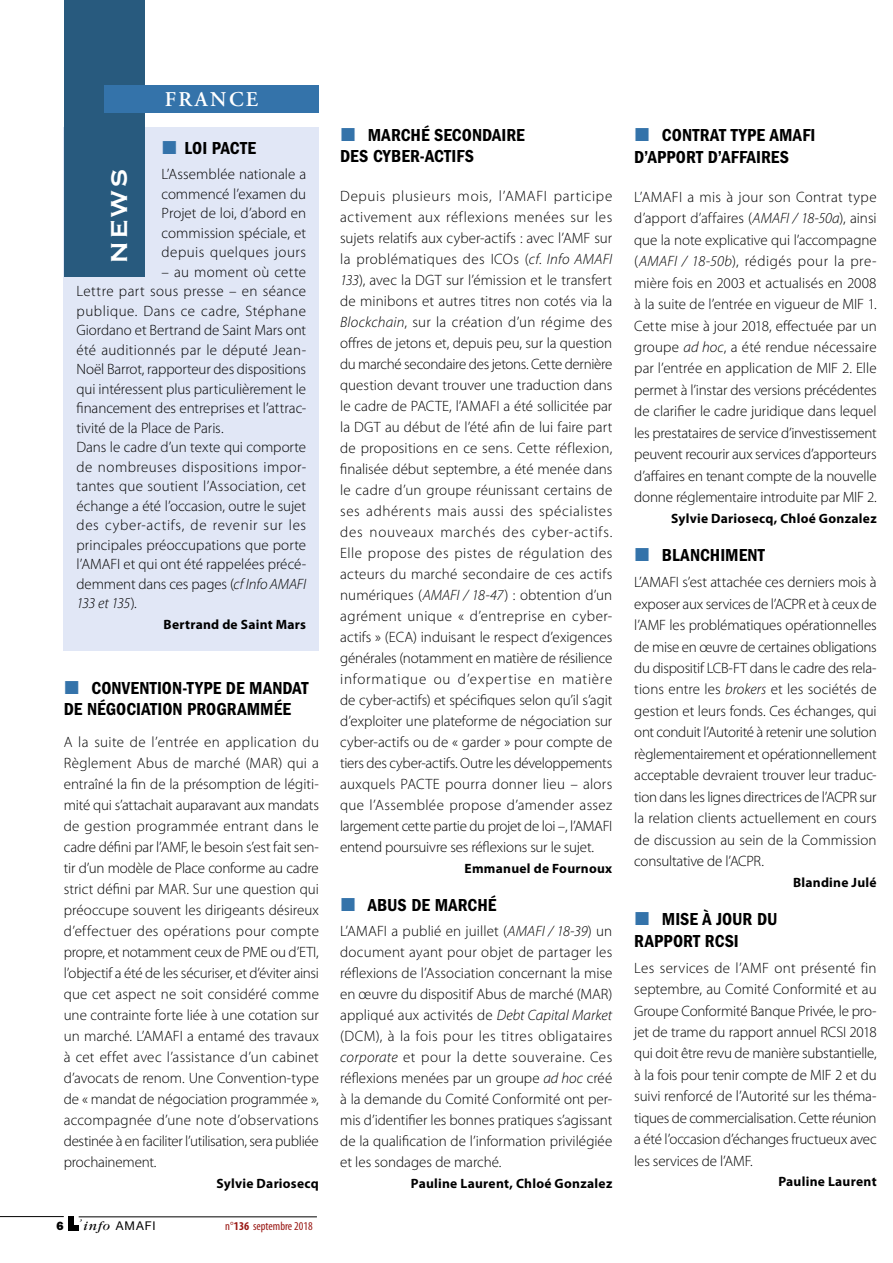
<style>
.page{position:relative;width:893px;height:1263px;background:#fff}
.page>*{position:absolute;margin:0;border:0;box-sizing:border-box;transform-origin:0 0}
.t1{font:30px "Copperplate";color:#fff}
.t2{font:600 21px "Adobe Garamond Pro";letter-spacing:.115em;color:#fff}
.t3{font:600 condensed 18px/21.5px "Franklin Gothic";color:#000}
.t4{font:300 15px/21px "Myriad Pro";color:#000;text-align:justify}
.t5{font:700 13.5px "Myriad Pro";letter-spacing:.02em;color:#000}
.t6{font:condensed 12px "Myriad Pro";color:#9a1915}
.t7{font:12px "Helvetica Neue";letter-spacing:.08em;color:#000}
.s1{font-style:italic}
.s2{font-family:"Franklin Gothic";font-weight:800}
.s3{font-family:"Garamond";font-style:italic;font-size:13.5px}
.s4{font-weight:700}
</style>
<div class="page">
<hr style="left:79px;top:1216px;width:238px;height:1px;background:#000">
<hr style="left:0;top:1216px;width:64px;height:1px;background:#000">
<div style="left:68px;top:1216px;width:5px;height:14px;background:#000"></div>
<div style="left:68px;top:1225px;width:11px;height:5px;background:#000"></div>
<div style="left:64px;top:128px;width:255px;height:523px;background:#e1e7f6"></div>
<div style="left:64px;top:0;width:81px;height:276px;background:#285a7e"></div>
<div style="left:104px;top:85px;width:215px;height:28px;background:#3473aa"></div>
<h2 class="t2" style="left:165px;top:88px;width:95px">FRANCE</h2>
<p class="t3" style="left:185px;top:137px;width:73px">LOI PACTE</p>
<p class="t4" style="left:162px;top:164px;width:146px;line-height:19.5px">L’Assemblée nationale a commencé l’examen du Projet de loi, d’abord en commission spéciale, et depuis quelques jours</p>
<p class="t4" style="left:77px;top:262px;width:231px;line-height:19.5px;text-align:left;text-indent:85px">– au moment où cette Lettre part sous presse – en séance publique. Dans ce cadre, Stéphane Giordano et Bertrand de Saint Mars ont été auditionnés par le député Jean-Noël Barrot, rapporteur des dispositions qui intéressent plus particulièrement le financement des entreprises et l’attrac&shy;tivité de la Place de Paris.<br>Dans le cadre d’un texte qui comporte de nombreuses dispositions impor&shy;tantes que soutient l’Association, cet échange a été l’occasion, outre le sujet des cyber-actifs, de revenir sur les principales préoccupations que porte l’AMAFI et qui ont été rappelées précé&shy;demment dans ces pages (<span class="s1">cf Info AMAFI 133 et 135</span>).</p>
<p class="t5" style="left:164px;top:615px;width:144px">Bertrand de Saint Mars</p>
<h1 class="t1" style="left:100px;top:264px;width:97px;rotate:-90deg">NEWS</h1>
<p class="t3" style="left:64px;top:677px;width:246px;line-height:21px;text-indent:28px">CONVENTION-TYPE DE MANDAT<br>DE NÉGOCIATION PROGRAMMÉE</p>
<p class="t4" style="left:64px;top:731px;width:257px">A la suite de l’entrée en application du Règlement Abus de marché (MAR) qui a entraîné la fin de la présomption de légiti&shy;mité qui s’attachait auparavant aux mandats de gestion programmée entrant dans le cadre défini par l’AMF, le besoin s’est fait sen&shy;tir d’un modèle de Place conforme au cadre strict défini par MAR. Sur une question qui préoccupe souvent les dirigeants désireux d’effectuer des opérations pour compte propre, et notamment ceux de PME ou d’ETI, l’objectif a été de les sécuriser, et d’éviter ainsi que cet aspect ne soit considéré comme une contrainte forte liée à une cotation sur un marché. L’AMAFI a entamé des travaux à cet effet avec l’assistance d’un cabinet d’avocats de renom. Une Convention-type de « mandat de négociation programmée », accompagnée d’une note d’observations destinée à en faciliter l’utilisation, sera publiée prochainement.</p>
<p class="t5" style="left:217px;top:1174px;width:104px">Sylvie Dariosecq</p>
<p class="t7" style="left:57px;top:1217px;width:101px"><span class="s2">6</span> <sup>’</sup> <span class="s3">info</span> AMAFI</p>
<p class="t6" style="left:225px;top:1219px;width:89px">n°<span class="s4">136</span> septembre 2018</p>
<p class="t3" style="left:340px;top:125px;width:186px;line-height:21px;text-indent:28px">MARCHÉ SECONDAIRE<br>DES CYBER-ACTIFS</p>
<p class="t4" style="left:340px;top:185px;width:274px">Depuis plusieurs mois, l’AMAFI participe activement aux réflexions menées sur les sujets relatifs aux cyber-actifs : avec l’AMF sur la problématiques des ICOs (<span class="s1">cf. Info AMAFI 133</span>), avec la DGT sur l’émission et le transfert de minibons et autres titres non cotés via la <span class="s1">Blockchain</span>, sur la création d’un régime des offres de jetons et, depuis peu, sur la question du marché secondaire des jetons. Cette dernière question devant trouver une traduction dans le cadre de PACTE, l’AMAFI a été sollicitée par la DGT au début de l’été afin de lui faire part de propositions en ce sens. Cette réflexion, finalisée début septembre, a été menée dans le cadre d’un groupe réunissant certains de ses adhérents mais aussi des spécialistes des nouveaux marchés des cyber-actifs.<br>Elle propose des pistes de régulation des acteurs du marché secondaire de ces actifs numériques (<span class="s1">AMAFI / 18-47</span>) : obtention d’un agrément unique « d’entreprise en cyber&shy;actifs » (ECA) induisant le respect d’exigences générales (notamment en matière de résilience informatique ou d’expertise en matière de cyber-actifs) et spécifiques selon qu’il s’agit d’exploiter une plateforme de négociation sur cyber-actifs ou de « garder » pour compte de tiers des cyber-actifs. Outre les développements auxquels PACTE pourra donner lieu – alors que l’Assemblée propose d’amender assez largement cette partie du projet de loi –, l’AMAFI entend poursuivre ses réflexions sur le sujet.</p>
<p class="t5" style="left:464px;top:859px;width:149px">Emmanuel de Fournoux</p>
<p class="t3" style="left:368px;top:894px;width:130px">ABUS DE MARCHÉ</p>
<p class="t4" style="left:340px;top:920px;width:274px">L’AMAFI a publié en juillet (<span class="s1">AMAFI / 18-39</span>) un document ayant pour objet de partager les réflexions de l’Association concernant la mise en œuvre du dispositif Abus de marché (MAR) appliqué aux activités de <span class="s1">Debt Capital Market </span>(DCM), à la fois pour les titres obligataires <span class="s1">corporate</span> et pour la dette souveraine. Ces réflexions menées par un groupe <span class="s1">ad hoc</span> créé à la demande du Comité Conformité ont per&shy;mis d’identifier les bonnes pratiques s’agissant de la qualification de l’information privilégiée et les sondages de marché.</p>
<p class="t5" style="left:411px;top:1174px;width:203px">Pauline Laurent, Chloé Gonzalez</p>
<p class="t3" style="left:634px;top:124px;width:183px;text-indent:28px">CONTRAT TYPE AMAFI<br>D’APPORT D’AFFAIRES</p>
<p class="t4" style="left:634px;top:186px;width:244px;line-height:21.5px">L’AMAFI a mis à jour son Contrat type d’apport d’affaires (<span class="s1">AMAFI / 18-50a</span>), ainsi que la note explicative qui l’accompagne (<span class="s1">AMAFI / 18-50b</span>), rédigés pour la pre&shy;mière fois en 2003 et actualisés en 2008 à la suite de l’entrée en vigueur de MIF 1.<br>Cette mise à jour 2018, effectuée par un groupe <span class="s1">ad hoc</span>, a été rendue nécessaire par l’entrée en application de MIF 2. Elle permet à l’instar des versions précédentes de clarifier le cadre juridique dans lequel les prestataires de service d’investissement peuvent recourir aux services d’apporteurs d’affaires en tenant compte de la nouvelle donne réglementaire introduite par MIF 2.</p>
<p class="t5" style="left:671px;top:509px;width:207px">Sylvie Dariosecq, Chloé Gonzalez</p>
<p class="t3" style="left:662px;top:545px;width:105px">BLANCHIMENT</p>
<p class="t4" style="left:634px;top:571px;width:244px;line-height:21.5px">L’AMAFI s’est attachée ces derniers mois à exposer aux services de l’ACPR et à ceux de l’AMF les problématiques opérationnelles de mise en œuvre de certaines obligations du dispositif LCB-FT dans le cadre des rela&shy;tions entre les <span class="s1">brokers</span> et les sociétés de gestion et leurs fonds. Ces échanges, qui ont conduit l’Autorité à retenir une solution règlementairement et opérationnellement acceptable devraient trouver leur traduc&shy;tion dans les lignes directrices de l’ACPR sur la relation clients actuellement en cours de discussion au sein de la Commission consultative de l’ACPR.</p>
<p class="t5" style="left:793px;top:873px;width:85px">Blandine Julé</p>
<p class="t3" style="left:634px;top:909px;width:145px;text-indent:28px">MISE À JOUR DU<br>RAPPORT RCSI</p>
<p class="t4" style="left:634px;top:957px;width:244px;line-height:21.5px">Les services de l’AMF ont présenté fin septembre, au Comité Conformité et au Groupe Conformité Banque Privée, le pro&shy;jet de trame du rapport annuel RCSI 2018 qui doit être revu de manière substantielle, à la fois pour tenir compte de MIF 2 et du suivi renforcé de l’Autorité sur les théma&shy;tiques de commercialisation. Cette réunion a été l’occasion d’échanges fructueux avec les services de l’AMF.</p>
<p class="t5" style="left:778px;top:1173px;width:100px">Pauline Laurent</p>
</div>
